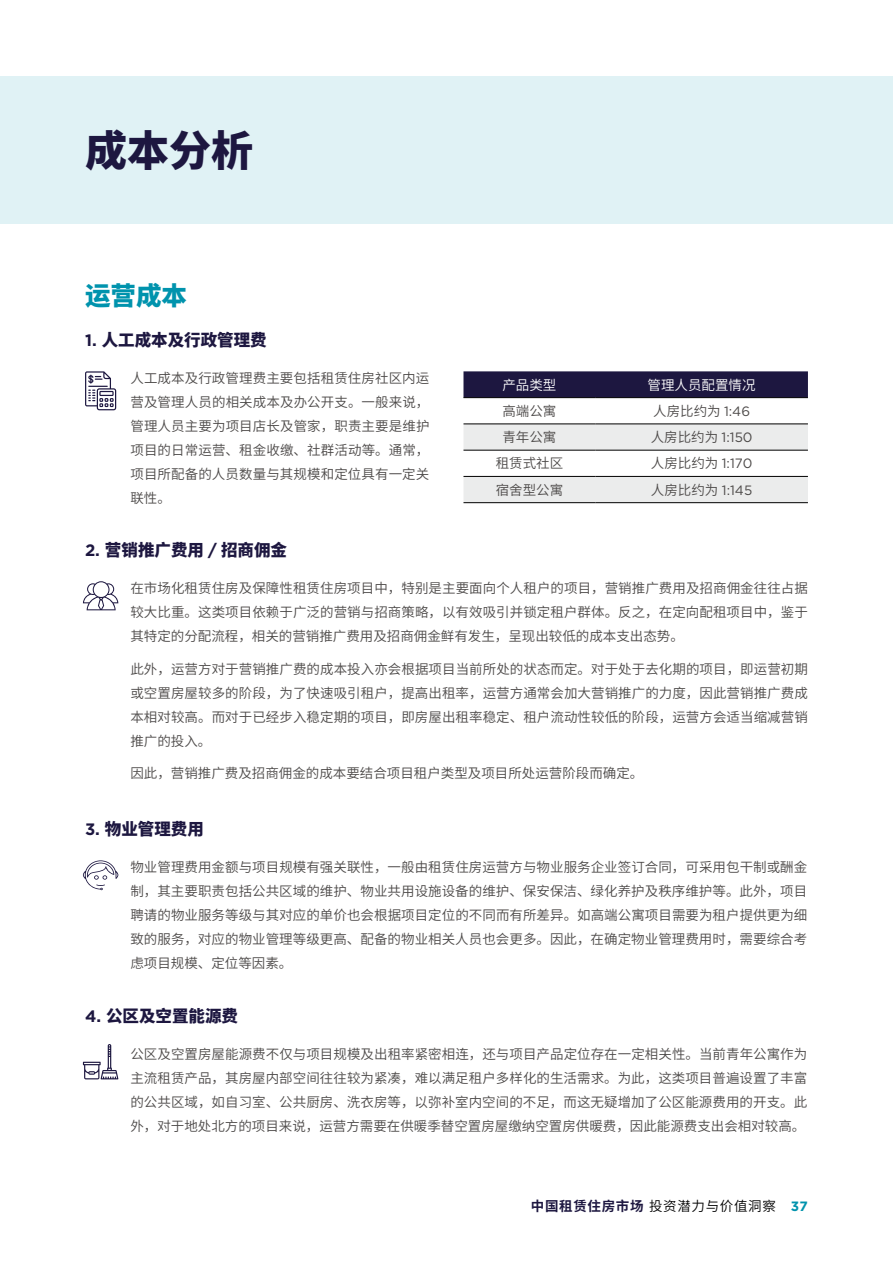
<style>
.page{position:relative;width:893px;height:1263px;background:#fff}
.page>*{position:absolute;margin:0;border:0;box-sizing:border-box;transform-origin:0 0}
.t1{font:900 42px "Noto Sans CJ Ksc";color:#1d1740}
.t2{font:900 25.5px "Noto Sans CJ Ksc";color:#0093ad}
.t3{font:900 16.5px "Noto Sans CJ Ksc";color:#1d1740}
.t4{font:600 13.5px/24px "Noto Sans CJ Ksc";color:#4c4948;text-align:justify}
.t5{font:600 13.5px "Noto Sans CJ Ksc";letter-spacing:.05em;color:#000}
.t6{font:600 13.5px "Noto Sans CJ Ksc";color:#fff}
.s1{font-family:"Gotham";font-weight:700}
.s2{font-family:"Gotham";font-weight:400}
.s3{font-weight:700;color:#1d1740}
.s4{font-family:"Gotham";font-weight:700;color:#0093ad}
</style>
<div class="page">
<div style="left:0;top:77px;width:893px;height:147px;background:#e0f2f5"></div>
<svg style="left:85px;top:371px;width:31px;height:39px"></svg>
<div style="left:463px;top:371px;width:345px;height:26px;background:#1d1740"></div>
<svg style="left:463px;top:424px;width:345px;height:78px"></svg>
<hr style="left:463px;top:397px;width:132px;height:1px;background:#000">
<hr style="left:595px;top:397px;width:213px;height:1px;background:#000">
<hr style="left:463px;top:423px;width:132px;height:1px;background:#000">
<hr style="left:595px;top:423px;width:213px;height:1px;background:#000">
<hr style="left:463px;top:450px;width:132px;height:1px;background:#000">
<hr style="left:595px;top:450px;width:213px;height:1px;background:#000">
<hr style="left:463px;top:476px;width:132px;height:1px;background:#000">
<hr style="left:595px;top:476px;width:213px;height:1px;background:#000">
<hr style="left:463px;top:502px;width:132px;height:1px;background:#000">
<hr style="left:595px;top:502px;width:213px;height:1px;background:#000">
<svg style="left:83px;top:581px;width:35px;height:29px"></svg>
<svg style="left:83px;top:1044px;width:35px;height:35px"></svg>
<svg style="left:83px;top:860px;width:35px;height:30px"></svg>
<h1 class="t1" style="left:85px;top:127px;width:169px">成本分析</h1>
<h2 class="t2" style="left:85px;top:281px;width:103px">运营成本</h2>
<p class="t3" style="left:85px;top:331px;width:183px"><span class="s1">1.</span> 人工成本及行政管理费</p>
<p class="t4" style="left:130px;top:367px;width:301px">人工成本及行政管理费主要包括租赁住房社区内运营及管理人员的相关成本及办公开支。一般来说，管理人员主要为项目店长及管家，职责主要是维护项目的日常运营、租金收缴、社群活动等。通常，项目所配备的人员数量与其规模和定位具有一定关联性。</p>
<p class="t3" style="left:85px;top:541px;width:203px"><span class="s1">2.</span> 营销推广费用 <span class="s1">/</span> 招商佣金</p>
<p class="t6" style="left:502px;top:377px;width:55px">产品类型</p>
<p class="t6" style="left:648px;top:377px;width:109px">管理人员配置情况</p>
<p class="t4" style="left:502px;top:399px;width:55px">高端公寓</p>
<p class="t4" style="left:653px;top:399px;width:98px">人房比约为 <span class="s2">1:46</span></p>
<p class="t4" style="left:502px;top:425px;width:55px">青年公寓</p>
<p class="t4" style="left:651px;top:425px;width:103px">人房比约为 <span class="s2">1:150</span></p>
<p class="t4" style="left:496px;top:452px;width:69px">租赁式社区</p>
<p class="t4" style="left:651px;top:452px;width:103px">人房比约为 <span class="s2">1:170</span></p>
<p class="t4" style="left:496px;top:478px;width:69px">宿舍型公寓</p>
<p class="t4" style="left:651px;top:478px;width:103px">人房比约为 <span class="s2">1:145</span></p>
<p class="t4" style="left:130px;top:576px;width:679px">在市场化租赁住房及保障性租赁住房项目中，特别是主要面向个人租户的项目，营销推广费用及招商佣金往往占据较大比重。这类项目依赖于广泛的营销与招商策略，以有效吸引并锁定租户群体。反之，在定向配租项目中，鉴于其特定的分配流程，相关的营销推广费用及招商佣金鲜有发生，呈现出较低的成本支出态势。</p>
<p class="t4" style="left:130px;top:657px;width:679px">此外，运营方对于营销推广费的成本投入亦会根据项目当前所处的状态而定。对于处于去化期的项目，即运营初期或空置房屋较多的阶段，为了快速吸引租户，提高出租率，运营方通常会加大营销推广的力度，因此营销推广费成本相对较高。而对于已经步入稳定期的项目，即房屋出租率稳定、租户流动性较低的阶段，运营方会适当缩减营销推广的投入。</p>
<p class="t4" style="left:130px;top:761px;width:515px">因此，营销推广费及招商佣金的成本要结合项目租户类型及项目所处运营阶段而确定。</p>
<p class="t3" style="left:85px;top:820px;width:120px"><span class="s1">3.</span> 物业管理费用</p>
<p class="t4" style="left:130px;top:856px;width:678px">物业管理费用金额与项目规模有强关联性，一般由租赁住房运营方与物业服务企业签订合同，可采用包干制或酬金制，其主要职责包括公共区域的维护、物业共用设施设备的维护、保安保洁、绿化养护及秩序维护等。此外，项目聘请的物业服务等级与其对应的单价也会根据项目定位的不同而有所差异。如高端公寓项目需要为租户提供更为细致的服务，对应的物业管理等级更高、配备的物业相关人员也会更多。因此，在确定物业管理费用时，需要综合考虑项目规模、定位等因素。</p>
<p class="t3" style="left:85px;top:1007px;width:155px"><span class="s1">4.</span> 公区及空置能源费</p>
<p class="t4" style="left:130px;top:1042px;width:678px">公区及空置房屋能源费不仅与项目规模及出租率紧密相连，还与项目产品定位存在一定相关性。当前青年公寓作为主流租赁产品，其房屋内部空间往往较为紧凑，难以满足租户多样化的生活需求。为此，这类项目普遍设置了丰富的公共区域，如自习室、公共厨房、洗衣房等，以弥补室内空间的不足，而这无疑增加了公区能源费用的开支。此外，对于地处北方的项目来说，运营方需要在供暖季替空置房屋缴纳空置房供暖费，因此能源费支出会相对较高。</p>
<p class="t5" style="left:531px;top:1198px;width:279px"><span class="s3">中国租赁住房市场</span>投资潜力与价值洞察 <span class="s4">37</span></p>
</div>
